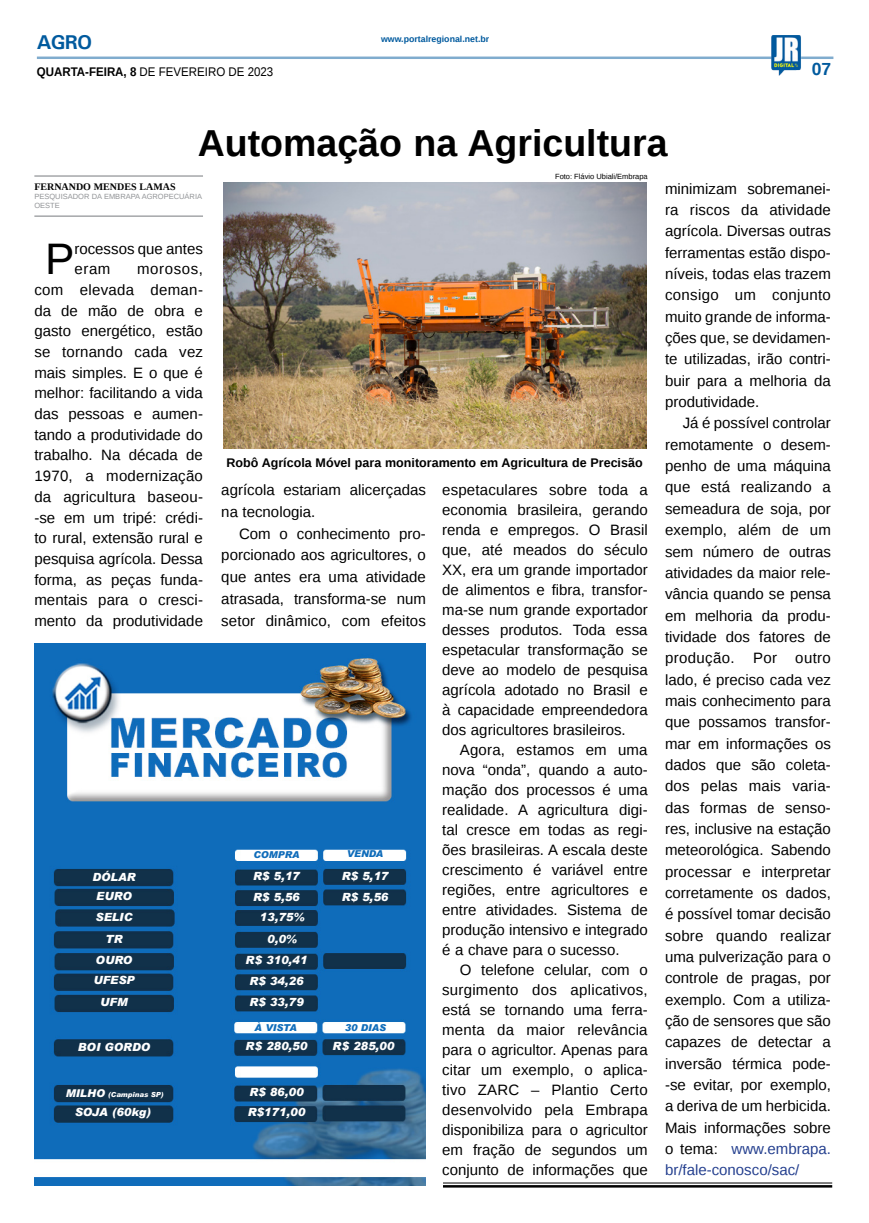
<style>
.page{position:relative;width:869px;height:1223px;background:#fff}
.page>*{position:absolute;margin:0;border:0;box-sizing:border-box;transform-origin:0 0}
.MATÉRIA{font:44.12px "Liberation Sans";color:#000}
.TÍTULO{font:700 37.5px "Liberation Sans";color:#000}
.TITULO_PG{font:700 20px "Univers";color:#005a9e}
.TÍTULO-2{font:700 17.5px "Liberation Sans";color:#005a9e}
.MATÉRIA-2{font:15px/21.4px "Liberation Sans";color:#000;text-align:justify}
.LEGENDA{font:700 12.5px "Liberation Sans";color:#000}
.t1{font:12.5px "Liberation Sans";color:#000;scale:.92 1}
.MATÉRIA-3{font:italic 900 11.25px "Arial";color:#fff}
.CRÉDITO_NOME{font:700 10px "Liberation Serif";color:#000}
.MATÉRIA-4{font:italic 900 9.5px "Arial";color:#0f6cba}
.DATA_PG{font:700 8.75px "Liberation Sans";color:#005a9e}
.CRÉDITO_MATÉRIA{font:7.5px/9.4px "Liberation Sans";color:#939598}
.CRÉDITO_FOTO{font:7.5px "Liberation Sans";color:#000}
.MATÉRIA-5{font:italic 900 6.88px "Arial";color:#fff}
.s1{font-weight:700}
.s2{font-size:10.75px}
.s3{color:#25408f}
</style>
<div class="page">
<hr style="left:37px;top:57px;width:796px;height:2px;background:#005a9e">
<img style="left:770px;top:35px;width:31px;height:41px">
<img style="left:35px;top:643px;width:390px;height:542px">
<hr style="left:443px;top:1182px;width:388px;height:1px;background:#000">
<hr style="left:443px;top:1185px;width:388px;height:2px;background:#000">
<img style="left:223px;top:183px;width:423px;height:265px">
<hr style="left:34px;top:175px;width:169px;height:2px;background:#939598">
<hr style="left:34px;top:215px;width:169px;height:2px;background:#939598">
<p class="TITULO_PG" style="left:37px;top:30px;width:57px">AGRO</p>
<p class="t1" style="left:37px;top:64px;width:258px"><span class="s1">QUARTA-FEIRA, 8</span> DE FEVEREIRO DE 2023</p>
<p class="DATA_PG" style="left:381px;top:33px;width:110px">www.portalregional.net.br</p>
<p class="TÍTULO" style="left:197px;top:118px;width:471px">Automação na Agricultura</p>
<p class="CRÉDITO_FOTO" style="left:555px;top:172px;width:94px">Foto: Flávio Ubiali/Embrapa</p>
<p class="TÍTULO-2" style="left:811px;top:57px;width:21px">07</p>
<p class="CRÉDITO_NOME" style="left:34px;top:179px;width:143px">FERNANDO MENDES LAMAS</p>
<p class="CRÉDITO_MATÉRIA" style="left:34px;top:192px;width:169px">PESQUISADOR DA EMBRAPA AGROPECUÁRIA<br>OESTE</p>
<p class="MATÉRIA" style="left:45px;top:234px;width:31px">P</p>
<p class="MATÉRIA-2" style="left:74px;top:240px;width:130px;line-height:20px">rocessos que antes eram</p>
<p class="MATÉRIA-2" style="left:34px;top:259px;width:170px;line-height:20.6px;text-indent:103px">morosos, com elevada deman&shy;da de mão de obra e gasto energético, estão se tornando cada vez mais simples. E o que é melhor: facilitando a vida das pessoas e aumen&shy;tando a produtividade do trabalho. Na década de 1970, a modernização da agricultura baseou--se em um tripé: crédi&shy;to rural, extensão rural e pesquisa agrícola. Dessa forma, as peças funda&shy;mentais para o cresci&shy;mento da produtividade</p>
<p class="LEGENDA" style="left:226px;top:454px;width:417px">Robô Agrícola Móvel para monitoramento em Agricultura de Precisão</p>
<p class="MATÉRIA-2" style="left:221px;top:479px;width:206px;line-height:21.8px">agrícola estariam alicerçadas na tecnologia.</p>
<p class="MATÉRIA-2" style="left:221px;top:523px;width:206px;line-height:21.8px;text-indent:18px">Com o conhecimento pro&shy;porcionado aos agricultores, o que antes era uma atividade atrasada, transforma-se num setor dinâmico, com efeitos</p>
<p class="MATÉRIA-2" style="left:442px;top:480px;width:207px;line-height:20px">espetaculares sobre toda a economia brasileira, gerando renda e empregos. O Brasil que, até meados do século XX, era um grande importador de alimentos e fibra, transfor&shy;ma-se num grande exportador desses produtos. Toda essa espetacular transformação se deve ao modelo de pesquisa agrícola adotado no Brasil e à capacidade empreendedora dos agricultores brasileiros.</p>
<p class="MATÉRIA-2" style="left:442px;top:740px;width:207px;line-height:20px;text-indent:18px">Agora, estamos em uma nova “onda”, quando a auto&shy;mação dos processos é uma realidade. A agricultura digi&shy;tal cresce em todas as regi&shy;ões brasileiras. A escala deste crescimento é variável entre regiões, entre agricultores e entre atividades. Sistema de produção intensivo e integrado é a chave para o sucesso.</p>
<p class="MATÉRIA-2" style="left:442px;top:960px;width:207px;line-height:20px;text-indent:18px">O telefone celular, com o surgimento dos aplicativos, está se tornando uma ferra&shy;menta da maior relevância para o agricultor. Apenas para citar um exemplo, o aplica&shy;tivo ZARC – Plantio Certo desenvolvido pela Embrapa disponibiliza para o agricultor em fração de segundos um conjunto de informações que</p>
<p class="MATÉRIA-4" style="left:253px;top:848px;width:47px">COMPRA</p>
<p class="MATÉRIA-4" style="left:346px;top:848px;width:38px">VENDA</p>
<p class="MATÉRIA-3" style="left:92px;top:869px;width:45px">DÓLAR</p>
<p class="MATÉRIA-3" style="left:253px;top:869px;width:48px">R$ 5,17</p>
<p class="MATÉRIA-3" style="left:96px;top:889px;width:37px">EURO</p>
<p class="MATÉRIA-3" style="left:95px;top:910px;width:38px">SELIC</p>
<p class="MATÉRIA-3" style="left:105px;top:932px;width:18px">TR</p>
<p class="MATÉRIA-3" style="left:96px;top:952px;width:38px">OURO</p>
<p class="MATÉRIA-3" style="left:93px;top:973px;width:43px">UFESP</p>
<p class="MATÉRIA-3" style="left:100px;top:995px;width:29px">UFM</p>
<p class="MATÉRIA-3" style="left:78px;top:1039px;width:74px">BOI GORDO</p>
<p class="MATÉRIA-5" style="left:66px;top:1090px;width:99px"><span class="s2">MILHO</span> (Campinas SP)</p>
<p class="MATÉRIA-3" style="left:75px;top:1105px;width:78px">SOJA (60kg)</p>
<p class="MATÉRIA-3" style="left:341px;top:869px;width:48px">R$ 5,17</p>
<p class="MATÉRIA-3" style="left:253px;top:889px;width:48px">R$ 5,56</p>
<p class="MATÉRIA-3" style="left:259px;top:910px;width:46px">13,75%</p>
<p class="MATÉRIA-3" style="left:267px;top:932px;width:31px">0,0%</p>
<p class="MATÉRIA-3" style="left:245px;top:953px;width:63px">R$ 310,41</p>
<p class="MATÉRIA-3" style="left:249px;top:974px;width:56px">R$ 34,26</p>
<p class="MATÉRIA-3" style="left:249px;top:995px;width:56px">R$ 33,79</p>
<p class="MATÉRIA-3" style="left:341px;top:889px;width:48px">R$ 5,56</p>
<p class="MATÉRIA-4" style="left:254px;top:1021px;width:44px">À VISTA</p>
<p class="MATÉRIA-4" style="left:344px;top:1021px;width:43px">30 DIAS</p>
<p class="MATÉRIA-3" style="left:332px;top:1039px;width:63px">R$ 285,00</p>
<p class="MATÉRIA-3" style="left:245px;top:1039px;width:63px">R$ 280,50</p>
<p class="MATÉRIA-3" style="left:249px;top:1085px;width:56px">R$ 86,00</p>
<p class="MATÉRIA-3" style="left:247px;top:1105px;width:59px">R$171,00</p>
<p class="MATÉRIA-2" style="left:664px;top:178px;width:167px">minimizam sobremanei&shy;ra riscos da atividade agrícola. Diversas outras ferramentas estão dispo&shy;níveis, todas elas trazem consigo um conjunto muito grande de informa&shy;ções que, se devidamen&shy;te utilizadas, irão contri&shy;buir para a melhoria da produtividade.</p>
<p class="MATÉRIA-2" style="left:664px;top:413px;width:167px;text-indent:18px">Já é possível controlar remotamente o desem&shy;penho de uma máquina que está realizando a semeadura de soja, por exemplo, além de um sem número de outras atividades da maior rele&shy;vância quando se pensa em melhoria da produ&shy;tividade dos fatores de produção. Por outro lado, é preciso cada vez mais conhecimento para que possamos transfor&shy;mar em informações os dados que são coleta&shy;dos pelas mais varia&shy;das formas de senso&shy;res, inclusive na estação meteorológica. Sabendo processar e interpretar corretamente os dados, é possível tomar decisão sobre quando realizar uma pulverização para o controle de pragas, por exemplo. Com a utiliza&shy;ção de sensores que são capazes de detectar a inversão térmica pode--se evitar, por exemplo, a deriva de um herbicida.<br>Mais informações sobre o tema: <span class="s3">www.embrapa. br/fale-conosco/sac/</span></p>
</div>
